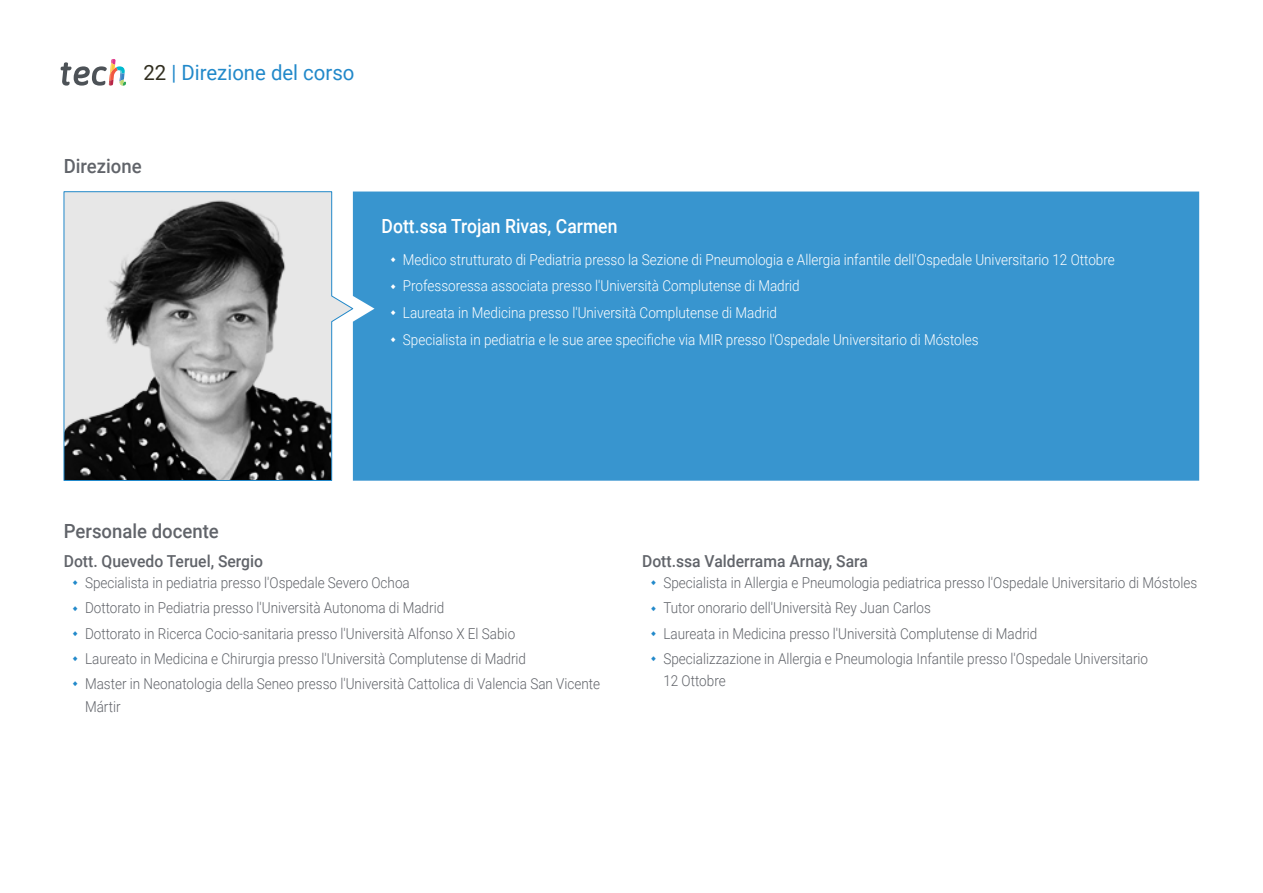
<style>
.page{position:relative;width:1263px;height:893px;background:#fff}
.page>*{position:absolute;margin:0;border:0;box-sizing:border-box;transform-origin:0 0}
.t1{font:21px "Roboto";color:#2289ca}
.t2{font:500 19.5px "Roboto";color:#fff;scale:.9 1}
.t3{font:500 19.5px "Roboto";color:#61646a;scale:.95 1}
.t4{font:500 16.5px "Roboto";color:#61646a;scale:.95 1}
.t5{font:300 15px/25.2px "Roboto";color:#61646a;scale:.9 1}
.t6{font:300 15px/26.7px "Roboto";color:#fff;scale:.9 1}
.s1{color:#312e20}
</style>
<div class="page">
<div style="left:353px;top:192px;width:846px;height:289px;background:#3895cf"></div>
<svg style="left:61px;top:59px;width:65px;height:27px"></svg>
<svg style="left:64px;top:191px;width:289px;height:290px;background:#949696"></svg>
<svg style="left:391px;top:257px;width:4px;height:5px"></svg>
<svg style="left:391px;top:284px;width:4px;height:5px"></svg>
<svg style="left:391px;top:311px;width:4px;height:5px"></svg>
<svg style="left:391px;top:337px;width:4px;height:5px"></svg>
<h1 class="t1" style="left:144px;top:57px;width:213px"><span class="s1">22</span> | Direzione del corso</h1>
<h2 class="t3" style="left:64px;top:153px;width:84px">Direzione</h2>
<h2 class="t3" style="left:64px;top:517px;width:165px">Personale docente</h2>
<h2 class="t2" style="left:382px;top:212px;width:263px">Dott.ssa Trojan Rivas, Carmen</h2>
<p class="t6" style="left:403px;top:245px;width:792px">Medico strutturato di Pediatria presso la Sezione di Pneumologia e Allergia infantile dell'Ospedale Universitario 12 Ottobre Professoressa associata presso l'Università Complutense di Madrid<br>Laureata in Medicina presso l'Università Complutense di Madrid<br>Specialista in pediatria e le sue aree specifiche via MIR presso l'Ospedale Universitario di Móstoles</p>
<p class="t4" style="left:64px;top:550px;width:211px">Dott. Quevedo Teruel, Sergio</p>
<p class="t5" style="left:85px;top:570px;width:574px">Specialista in pediatria presso l'Ospedale Severo Ochoa<br>Dottorato in Pediatria presso l'Università Autonoma di Madrid<br>Dottorato in Ricerca Cocio-sanitaria presso l'Università Alfonso X El Sabio<br>Laureato in Medicina e Chirurgia presso l'Università Complutense di Madrid<br>Master in Neonatologia della Seneo presso l'Università Cattolica di Valencia San Vicente</p>
<p class="t5" style="left:85px;top:693px;width:41px">Mártir</p>
<p class="t4" style="left:642px;top:550px;width:239px">Dott.ssa Valderrama Arnay, Sara</p>
<p class="t5" style="left:663px;top:570px;width:595px">Specialista in Allergia e Pneumologia pediatrica presso l'Ospedale Universitario di Móstoles Tutor onorario dell'Università Rey Juan Carlos<br>Laureata in Medicina presso l'Università Complutense di Madrid<br>Specializzazione in Allergia e Pneumologia Infantile presso l'Ospedale Universitario</p>
<p class="t5" style="left:663px;top:668px;width:71px">12 Ottobre</p>
</div>
